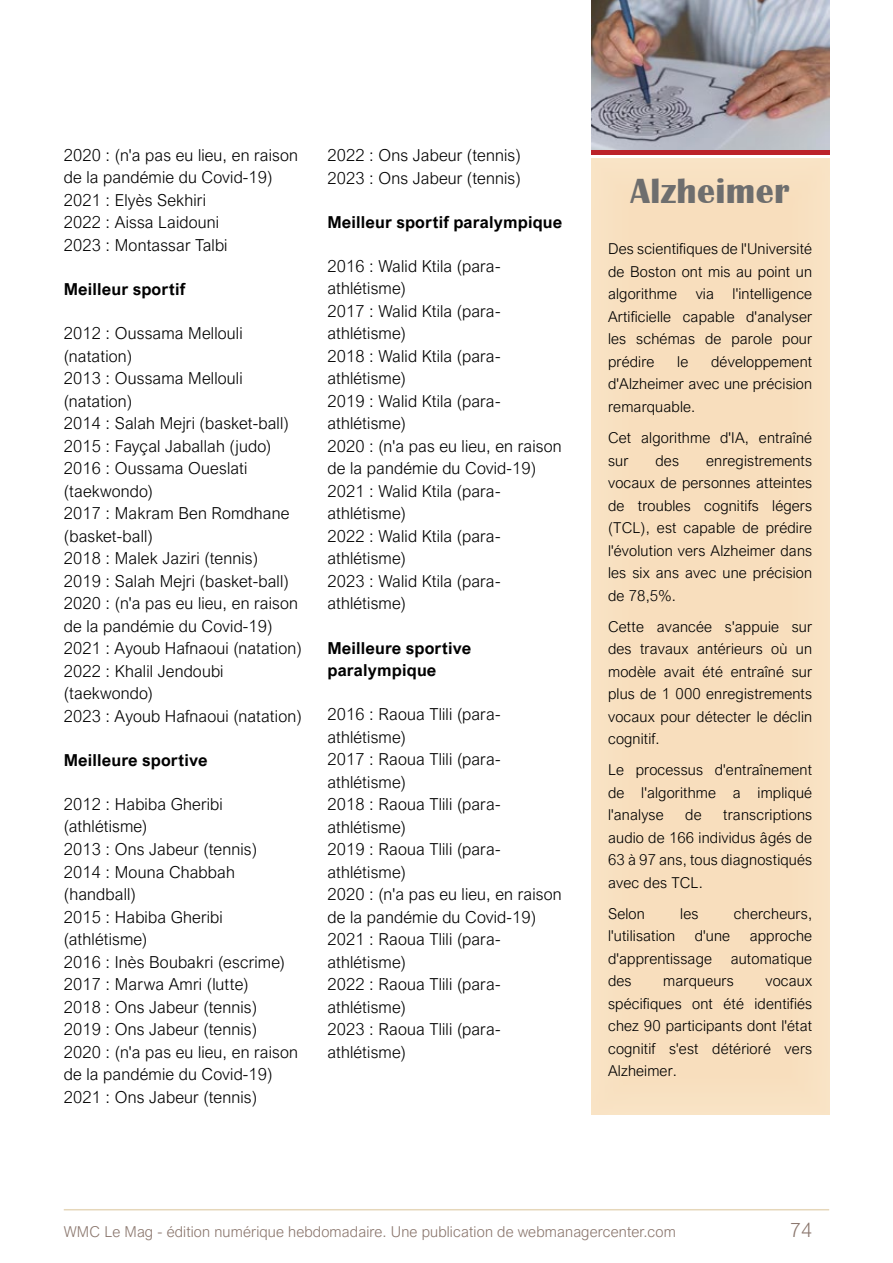
<style>
.page{position:relative;width:893px;height:1263px;background:#fff}
.page>*{position:absolute;margin:0;border:0;box-sizing:border-box;transform-origin:0 0}
.t1{font:700 36px "Britannic";letter-spacing:.01em;color:#6e6e6e}
.t2{font:300 19.5px "Arial Nova W07";color:#8b776e}
.t3{font:300 16.5px/22.5px "Arial Nova";letter-spacing:.01em;color:#000}
.t4{font:700 16.5px/22.5px "Arial Nova W07";letter-spacing:.01em;color:#000}
.t5{font:300 15px/22.5px "Arial Nova";letter-spacing:.01em;color:#000;text-align:justify}
.t6{font:300 15px "Arial Nova W07";letter-spacing:.01em;color:#8b776e}
</style>
<div class="page">
<hr style="left:64px;top:1209px;width:765px;height:1px;background:#e0cda9">
<div style="left:578px;top:148px;width:264px;height:974px;background:#fff;opacity:.75"></div>
<div style="left:591px;top:150px;width:238px;height:5px;background:#bb222a"></div>
<img style="left:591px;top:1px;width:238px;height:149px">
<p class="t3" style="left:64px;top:144px;width:236px">2020 : (n'a pas eu lieu, en raison de la pandémie du Covid-19)<br>2021 : Elyès Sekhiri<br>2022 : Aissa Laidouni<br>2023 : Montassar Talbi</p>
<p class="t4" style="left:64px;top:278px;width:123px">Meilleur sportif</p>
<p class="t3" style="left:64px;top:322px;width:240px">2012 : Oussama Mellouli (natation)<br>2013 : Oussama Mellouli (natation)<br>2014 : Salah Mejri (basket-ball)<br>2015 : Fayçal Jaballah (judo)<br>2016 : Oussama Oueslati (taekwondo)<br>2017 : Makram Ben Romdhane (basket-ball)<br>2018 : Malek Jaziri (tennis)<br>2019 : Salah Mejri (basket-ball)<br>2020 : (n'a pas eu lieu, en raison de la pandémie du Covid-19)<br>2021 : Ayoub Hafnaoui (natation)<br>2022 : Khalil Jendoubi (taekwondo)<br>2023 : Ayoub Hafnaoui (natation)</p>
<p class="t4" style="left:64px;top:749px;width:145px">Meilleure sportive</p>
<p class="t3" style="left:64px;top:793px;width:236px">2012 : Habiba Gheribi (athlétisme)<br>2013 : Ons Jabeur (tennis)<br>2014 : Mouna Chabbah (handball)<br>2015 : Habiba Gheribi (athlétisme)<br>2016 : Inès Boubakri (escrime)<br>2017 : Marwa Amri (lutte)<br>2018 : Ons Jabeur (tennis)<br>2019 : Ons Jabeur (tennis)<br>2020 : (n'a pas eu lieu, en raison de la pandémie du Covid-19)<br>2021 : Ons Jabeur (tennis)</p>
<p class="t3" style="left:327px;top:144px;width:195px">2022 : Ons Jabeur (tennis)<br>2023 : Ons Jabeur (tennis)</p>
<p class="t4" style="left:327px;top:210px;width:236px">Meilleur sportif paralympique</p>
<p class="t3" style="left:327px;top:255px;width:236px">2016 : Walid Ktila (para&shy;athlétisme)<br>2017 : Walid Ktila (para&shy;athlétisme)<br>2018 : Walid Ktila (para&shy;athlétisme)<br>2019 : Walid Ktila (para&shy;athlétisme)<br>2020 : (n'a pas eu lieu, en raison de la pandémie du Covid-19)<br>2021 : Walid Ktila (para&shy;athlétisme)<br>2022 : Walid Ktila (para&shy;athlétisme)<br>2023 : Walid Ktila (para&shy;athlétisme)</p>
<p class="t4" style="left:327px;top:636px;width:145px">Meilleure sportive paralympique</p>
<p class="t3" style="left:327px;top:703px;width:236px">2016 : Raoua Tlili (para&shy;athlétisme)<br>2017 : Raoua Tlili (para&shy;athlétisme)<br>2018 : Raoua Tlili (para&shy;athlétisme)<br>2019 : Raoua Tlili (para&shy;athlétisme)<br>2020 : (n'a pas eu lieu, en raison de la pandémie du Covid-19)<br>2021 : Raoua Tlili (para&shy;athlétisme)<br>2022 : Raoua Tlili (para&shy;athlétisme)<br>2023 : Raoua Tlili (para&shy;athlétisme)</p>
<h1 class="t1" style="left:631px;top:170px;width:160px">Alzheimer</h1>
<p class="t5" style="left:608px;top:238px;width:206px">Des scientifiques de l'Université de Boston ont mis au point un algorithme via l'intelligence Artificielle capable d'analyser les schémas de parole pour prédire</p>
<p class="t5" style="left:608px;top:350px;width:206px;text-indent:103px">développement d'Alzheimer avec une précision remarquable.</p>
<p class="t5" style="left:608px;top:426px;width:206px">Cet algorithme d'IA, entraîné sur</p>
<p class="t5" style="left:677px;top:350px;width:13px">le</p>
<p class="t5" style="left:608px;top:449px;width:206px;text-indent:98px">enregistrements vocaux de personnes atteintes de troubles cognitifs légers (TCL), est capable de prédire l'évolution vers Alzheimer dans les six ans avec une précision de 78,5%.</p>
<p class="t5" style="left:608px;top:615px;width:206px">Cette avancée s'appuie sur des travaux antérieurs où un modèle avait été entraîné sur plus de 1 000 enregistrements vocaux pour détecter le déclin cognitif.</p>
<p class="t5" style="left:608px;top:758px;width:206px">Le processus d'entraînement de l'algorithme a impliqué l'analyse</p>
<p class="t5" style="left:655px;top:449px;width:25px">des</p>
<p class="t5" style="left:608px;top:803px;width:206px;text-indent:115px">transcriptions audio de 166 individus âgés de 63 à 97 ans, tous diagnostiqués avec des TCL.</p>
<p class="t5" style="left:608px;top:902px;width:38px">Selon</p>
<p class="t5" style="left:680px;top:902px;width:20px">les</p>
<p class="t5" style="left:734px;top:902px;width:80px">chercheurs,</p>
<p class="t5" style="left:608px;top:924px;width:69px">l'utilisation</p>
<p class="t5" style="left:695px;top:924px;width:37px">d'une</p>
<p class="t5" style="left:685px;top:803px;width:18px">de</p>
<p class="t5" style="left:608px;top:924px;width:206px;text-indent:142px">approche d'apprentissage automatique des</p>
<p class="t5" style="left:608px;top:969px;width:206px;text-indent:157px">vocaux spécifiques ont été identifiés chez 90 participants dont l'état cognitif s'est détérioré vers Alzheimer.</p>
<p class="t5" style="left:663px;top:969px;width:72px">marqueurs</p>
<p class="t6" style="left:64px;top:1223px;width:614px">WMC Le Mag - édition numérique hebdomadaire. Une publication de webmanagercenter.com</p>
<p class="t2" style="left:790px;top:1219px;width:23px">74</p>
</div>
